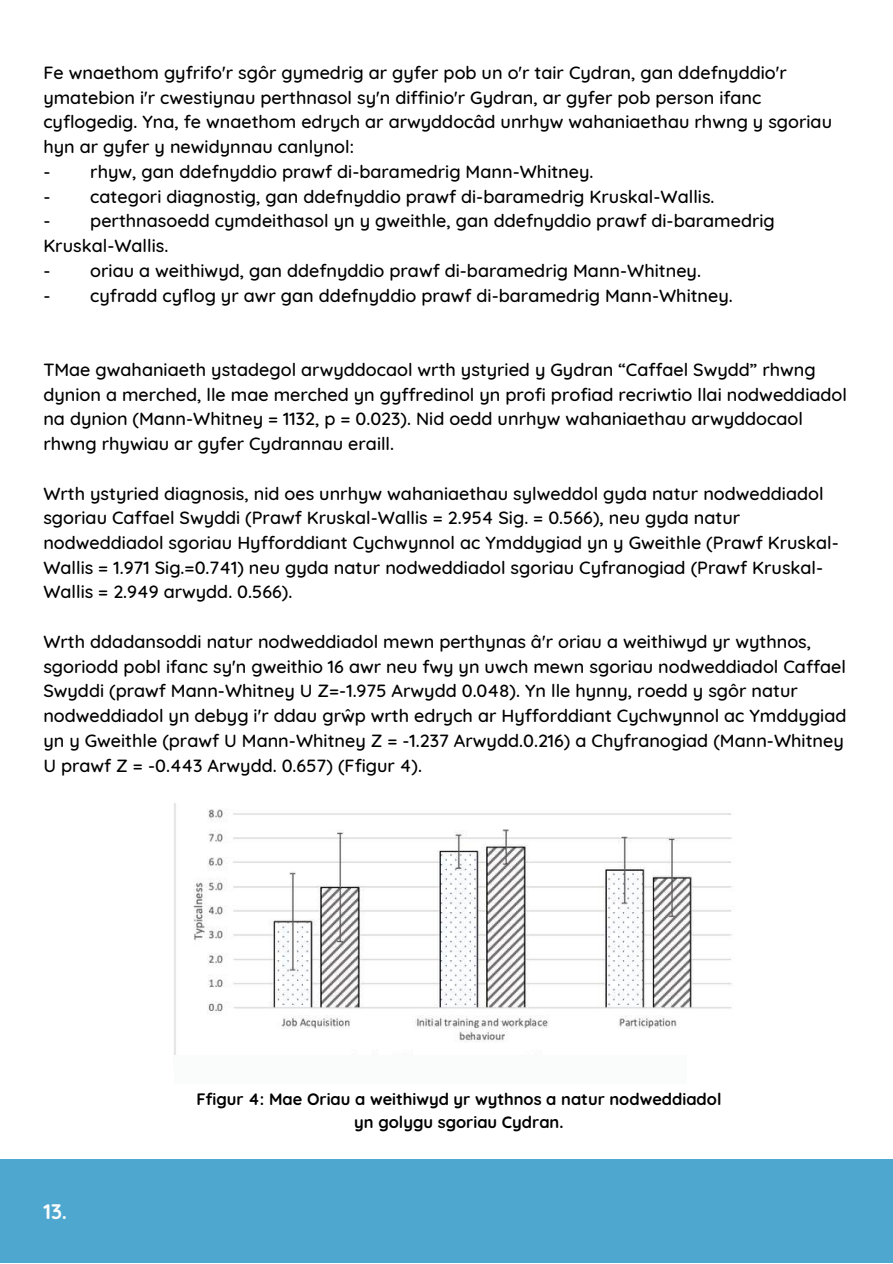
<style>
.page{position:relative;width:893px;height:1264px;background:#fff}
.page>*{position:absolute;margin:0;border:0;box-sizing:border-box;transform-origin:0 0}
.t1{font:700 21px "Quicksand";color:#fafcfb}
.t2{font:500 18px/24.8px "Quicksand";color:#000}
.t3{font:700 16.5px/22.5px "Quicksand";color:#000;text-align:center}
</style>
<div class="page">
<div style="left:0;top:1159px;width:892px;height:103px;background:#4ea7cf"></div>
<img style="left:174px;top:803px;width:558px;height:252px">
<div style="left:174px;top:1055px;width:512px;height:29px;background:#fafcfb"></div>
<p class="t2" style="left:43px;top:60px;width:790px">Fe wnaethom gyfrifo'r sgôr gymedrig ar gyfer pob un o'r tair Cydran, gan ddefnyddio'r ymatebion i'r cwestiynau perthnasol sy'n diffinio'r Gydran, ar gyfer pob person ifanc cyflogedig. Yna, fe wnaethom edrych ar arwyddocâd unrhyw wahaniaethau rhwng y sgoriau hyn ar gyfer y newidynnau canlynol:</p>
<p class="t2" style="left:43px;top:159px;width:551px">- rhyw, gan ddefnyddio prawf di-baramedrig Mann-Whitney.</p>
<p class="t2" style="left:43px;top:183px;width:672px">- categori diagnostig, gan ddefnyddio prawf di-baramedrig Kruskal-Wallis.</p>
<p class="t2" style="left:43px;top:208px;width:733px">- perthnasoedd cymdeithasol yn y gweithle, gan ddefnyddio prawf di-baramedrig<br>Kruskal-Wallis.</p>
<p class="t2" style="left:43px;top:258px;width:659px">- oriau a weithiwyd, gan ddefnyddio prawf di-baramedrig Mann-Whitney.</p>
<p class="t2" style="left:43px;top:282px;width:691px">- cyfradd cyflog yr awr gan ddefnyddio prawf di-baramedrig Mann-Whitney.</p>
<p class="t2" style="left:43px;top:356px;width:805px">TMae gwahaniaeth ystadegol arwyddocaol wrth ystyried y Gydran “Caffael Swydd” rhwng dynion a merched, lle mae merched yn gyffredinol yn profi profiad recriwtio llai nodweddiadol na dynion (Mann-Whitney = 1132, p = 0.023). Nid oedd unrhyw wahaniaethau arwyddocaol rhwng rhywiau ar gyfer Cydrannau eraill.</p>
<p class="t2" style="left:43px;top:480px;width:797px">Wrth ystyried diagnosis, nid oes unrhyw wahaniaethau sylweddol gyda natur nodweddiadol sgoriau Caffael Swyddi (Prawf Kruskal-Wallis = 2.954 Sig. = 0.566), neu gyda natur nodweddiadol sgoriau Hyfforddiant Cychwynnol ac Ymddygiad yn y Gweithle (Prawf Kruskal-Wallis = 1.971 Sig.=0.741) neu gyda natur nodweddiadol sgoriau Cyfranogiad (Prawf Kruskal-Wallis = 2.949 arwydd. 0.566).</p>
<p class="t2" style="left:43px;top:629px;width:804px">Wrth ddadansoddi natur nodweddiadol mewn perthynas â'r oriau a weithiwyd yr wythnos, sgoriodd pobl ifanc sy'n gweithio 16 awr neu fwy yn uwch mewn sgoriau nodweddiadol Caffael Swyddi (prawf Mann-Whitney U Z=-1.975 Arwydd 0.048). Yn lle hynny, roedd y sgôr natur nodweddiadol yn debyg i'r ddau grŵp wrth edrych ar Hyfforddiant Cychwynnol ac Ymddygiad yn y Gweithle (prawf U Mann-Whitney Z = -1.237 Arwydd.0.216) a Chyfranogiad (Mann-Whitney U prawf Z = -0.443 Arwydd. 0.657) (Ffigur 4).</p>
<p class="t1" style="left:43px;top:1197px;width:25px">13.</p>
<p class="t3" style="left:196px;top:1087px;width:526px">Ffigur 4: Mae Oriau a weithiwyd yr wythnos a natur nodweddiadol yn golygu sgoriau Cydran.</p>
</div>
